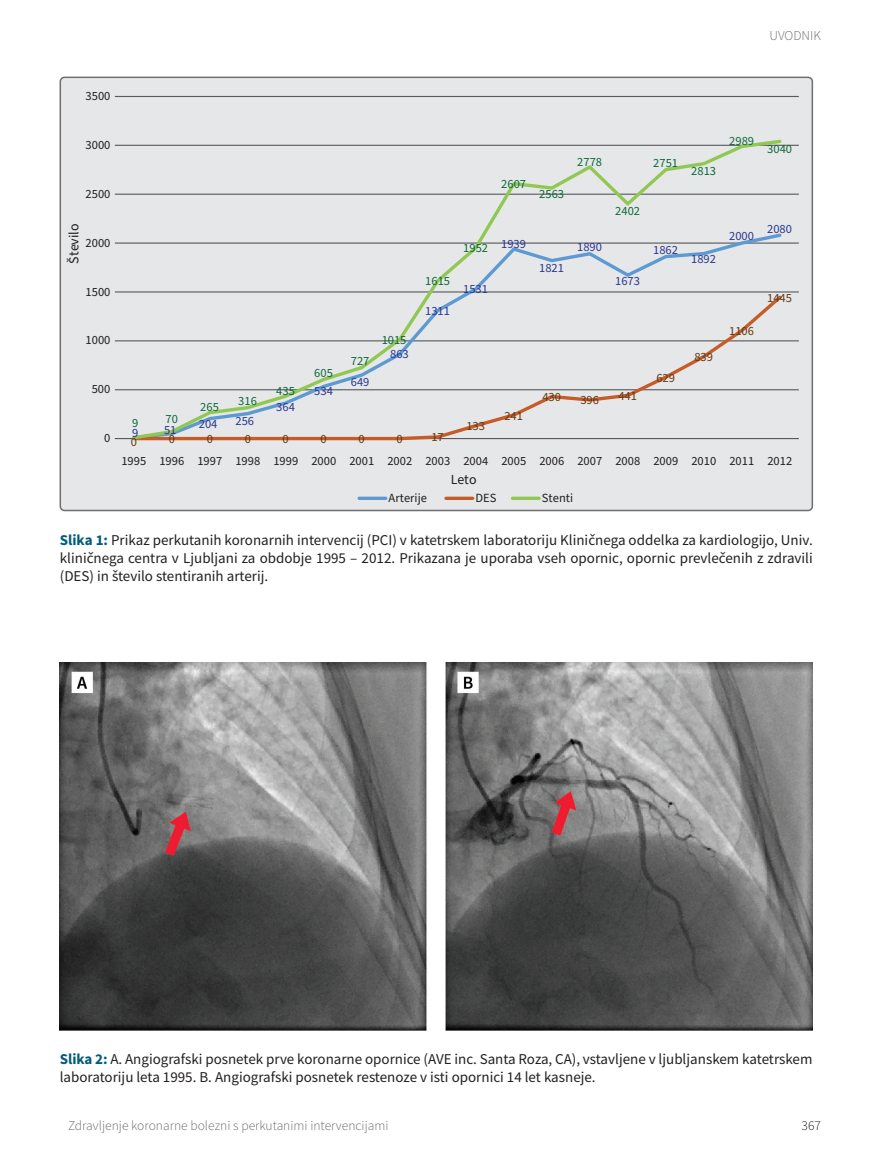
<style>
.page{position:relative;width:872px;height:1166px;background:#fff}
.page>*{position:absolute;margin:0;border:0;box-sizing:border-box;transform-origin:0 0}
.t1{font:15px/18px "Source Sans Pro";color:#231f20;text-align:justify}
.t2{font:13.95px "Source Sans Pro";color:#211e1e}
.t3{font:300 13.5px "Source Sans Pro";color:#6c6d70}
.t4{font:300 13.5px "Source Sans Pro";color:#231f20}
.t5{font:12.45px "Source Sans Pro";letter-spacing:-.005em;color:#211e1e}
.t6{font:12.45px "Source Sans Pro";color:#0d6939}
.t7{font:12.45px "Source Sans Pro";color:#2b3690}
.t8{font:12.45px "Source Sans Pro";letter-spacing:-.005em;color:#603916}
.s1{font-weight:700;color:#005b7f}
</style>
<div class="page">
<div style="left:60px;top:77px;width:752px;height:433px;background:#e6e7e9;border-radius:4px"></div>
<div style="left:60px;top:77px;width:753px;height:434px;border:2px solid #6d6f70;border-radius:4px"></div>
<hr style="left:115px;top:389px;width:684px;height:1px;background:#58595b">
<hr style="left:115px;top:340px;width:684px;height:1px;background:#58595b">
<hr style="left:115px;top:291px;width:684px;height:1px;background:#58595b">
<hr style="left:115px;top:242px;width:684px;height:1px;background:#58595b">
<hr style="left:115px;top:193px;width:684px;height:2px;background:#58595b">
<hr style="left:115px;top:145px;width:684px;height:1px;background:#58595b">
<hr style="left:115px;top:96px;width:684px;height:1px;background:#58595b">
<hr style="left:115px;top:438px;width:684px;height:1px;background:#58595b">
<svg style="left:130px;top:139px;width:653px;height:302px"></svg>
<svg style="left:359px;top:496px;width:27px;height:4px"></svg>
<svg style="left:446px;top:496px;width:27px;height:4px"></svg>
<svg style="left:512px;top:496px;width:27px;height:4px"></svg>
<img style="left:60px;top:662px;width:752px;height:368px">
<p class="t3" style="left:769px;top:27px;width:53px">UVODNIK</p>
<p class="t5" style="left:86px;top:90px;width:26px">3500</p>
<p class="t5" style="left:86px;top:138px;width:26px">3000</p>
<p class="t6" style="left:729px;top:134px;width:26px">2989</p>
<p class="t6" style="left:767px;top:142px;width:26px">3040</p>
<p class="t6" style="left:577px;top:155px;width:26px">2778</p>
<p class="t6" style="left:653px;top:156px;width:26px">2751</p>
<p class="t6" style="left:691px;top:164px;width:26px">2813</p>
<p class="t5" style="left:86px;top:187px;width:26px">2500</p>
<p class="t6" style="left:501px;top:177px;width:26px">2607</p>
<p class="t6" style="left:539px;top:187px;width:26px">2563</p>
<p class="t6" style="left:615px;top:204px;width:26px">2402</p>
<p class="t2" style="left:67px;top:263px;width:42px;rotate:-90deg">Število</p>
<p class="t5" style="left:86px;top:236px;width:26px">2000</p>
<p class="t6" style="left:463px;top:241px;width:26px">1952</p>
<p class="t7" style="left:501px;top:237px;width:26px">1939</p>
<p class="t7" style="left:539px;top:261px;width:26px">1821</p>
<p class="t7" style="left:577px;top:240px;width:26px">1890</p>
<p class="t7" style="left:653px;top:243px;width:26px">1862</p>
<p class="t7" style="left:691px;top:253px;width:26px">1892</p>
<p class="t7" style="left:729px;top:230px;width:26px">2000</p>
<p class="t7" style="left:767px;top:222px;width:26px">2080</p>
<p class="t5" style="left:86px;top:285px;width:26px">1500</p>
<p class="t6" style="left:425px;top:274px;width:26px">1615</p>
<p class="t7" style="left:463px;top:282px;width:26px">1531</p>
<p class="t7" style="left:615px;top:274px;width:26px">1673</p>
<p class="t8" style="left:767px;top:291px;width:26px">1445</p>
<p class="t7" style="left:425px;top:304px;width:26px">1311</p>
<p class="t5" style="left:86px;top:334px;width:26px">1000</p>
<p class="t6" style="left:382px;top:333px;width:26px">1015</p>
<p class="t8" style="left:729px;top:324px;width:26px">1106</p>
<p class="t6" style="left:351px;top:354px;width:20px">727</p>
<p class="t7" style="left:390px;top:348px;width:20px">863</p>
<p class="t8" style="left:694px;top:350px;width:20px">839</p>
<p class="t5" style="left:92px;top:383px;width:20px">500</p>
<p class="t5" style="left:104px;top:431px;width:8px">0</p>
<p class="t6" style="left:200px;top:400px;width:20px">265</p>
<p class="t6" style="left:238px;top:394px;width:20px">316</p>
<p class="t6" style="left:276px;top:384px;width:20px">435</p>
<p class="t7" style="left:276px;top:401px;width:20px">364</p>
<p class="t6" style="left:314px;top:366px;width:20px">605</p>
<p class="t7" style="left:314px;top:384px;width:20px">534</p>
<p class="t7" style="left:351px;top:375px;width:20px">649</p>
<p class="t6" style="left:132px;top:416px;width:8px">9</p>
<p class="t6" style="left:165px;top:413px;width:14px">70</p>
<p class="t7" style="left:199px;top:418px;width:20px">204</p>
<p class="t7" style="left:235px;top:414px;width:20px">256</p>
<p class="t7" style="left:132px;top:427px;width:8px">9</p>
<p class="t7" style="left:164px;top:423px;width:14px">51</p>
<p class="t8" style="left:131px;top:435px;width:8px">0</p>
<p class="t8" style="left:169px;top:432px;width:8px">0</p>
<p class="t8" style="left:207px;top:432px;width:8px">0</p>
<p class="t8" style="left:245px;top:432px;width:8px">0</p>
<p class="t8" style="left:283px;top:432px;width:8px">0</p>
<p class="t8" style="left:321px;top:432px;width:8px">0</p>
<p class="t8" style="left:359px;top:432px;width:8px">0</p>
<p class="t8" style="left:396px;top:432px;width:8px">0</p>
<p class="t8" style="left:431px;top:431px;width:14px">17</p>
<p class="t8" style="left:466px;top:419px;width:20px">133</p>
<p class="t8" style="left:504px;top:409px;width:20px">241</p>
<p class="t8" style="left:542px;top:390px;width:20px">430</p>
<p class="t8" style="left:580px;top:394px;width:20px">396</p>
<p class="t8" style="left:618px;top:389px;width:20px">441</p>
<p class="t8" style="left:656px;top:371px;width:20px">629</p>
<p class="t5" style="left:121px;top:454px;width:672px">1995 1996 1997 1998 1999 2000 2001 2002 2003 2004 2005 2006 2007 2008 2009 2010 2011 2012</p>
<p class="t5" style="left:388px;top:491px;width:40px">Arterije</p>
<p class="t5" style="left:475px;top:491px;width:23px">DES</p>
<p class="t5" style="left:542px;top:491px;width:33px">Stenti</p>
<p class="t2" style="left:451px;top:472px;width:27px">Leto</p>
<p class="t1" style="left:60px;top:530px;width:754px"><span class="s1">Slika 1:</span> Prikaz perkutanih koronarnih intervencij (PCI) v katetrskem laboratoriju Kliničnega oddelka za kardiologijo, Univ. kliničnega centra v Ljubljani za obdobje 1995 – 2012. Prikazana je uporaba vseh opornic, opornic prevlečenih z zdravili (DES) in število stentiranih arterij.</p>
<p class="t1" style="left:60px;top:1049px;width:754px"><span class="s1">Slika 2:</span> A. Angiografski posnetek prve koronarne opornice (AVE inc. Santa Roza, CA), vstavljene v ljubljanskem katetrskem laboratoriju leta 1995. B. Angiografski posnetek restenoze v isti opornici 14 let kasneje.</p>
<p class="t3" style="left:68px;top:1116px;width:322px">Zdravljenje koronarne bolezni s perkutanimi intervencijami</p>
<p class="t4" style="left:801px;top:1116px;width:21px">367</p>
</div>
